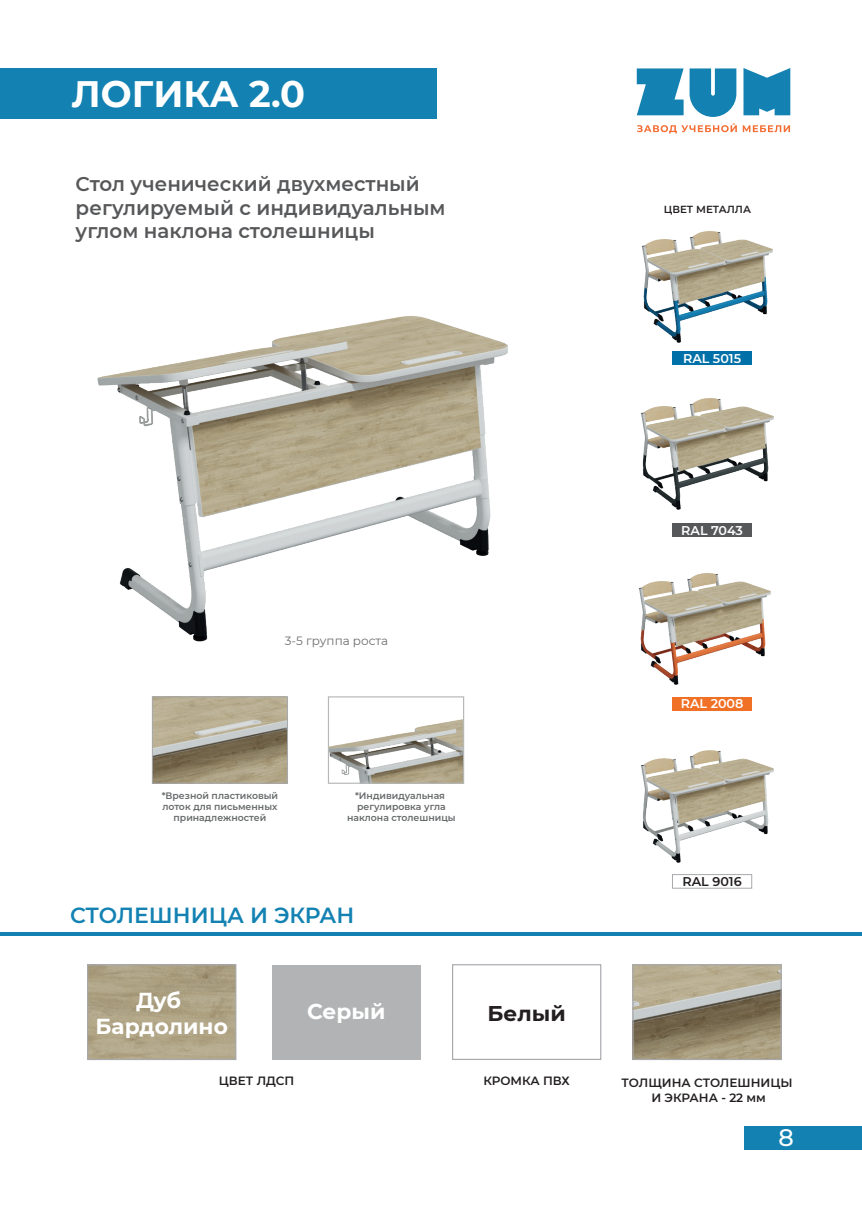
<style>
.page{position:relative;width:862px;height:1214px;background:#fff}
.page>*{position:absolute;margin:0;border:0;box-sizing:border-box;transform-origin:0 0}
.t1{font:700 36.8px "Montserrat";color:#fff}
.t2{font:500 23.8px "Montserrat";color:#fff}
.t3{font:600 21.8px "Montserrat";color:#1382b2}
.t4{font:700 21.6px/26px "Montserrat";color:#fff;text-align:center}
.t5{font:700 21.2px "Montserrat";color:#231f20}
.t6{font:700 21.2px "Montserrat";color:#fff}
.t7{font:600 19.8px/23.8px "Montserrat";color:#57585a}
.t8{font:600 12.6px "Montserrat";color:#fff}
.t9{font:600 12.6px "Montserrat";color:#231f20}
.t10{font:600 12px/14.4px "Montserrat";color:#231f20;text-align:center}
.t11{font:12px "Montserrat";color:#6c6d70}
.t12{font:600 10.2px "Montserrat";color:#231f20}
.t13{font:600 9.4px/11.2px "Montserrat";color:#66696a;text-align:center}
</style>
<div class="page">
<div style="left:744px;top:1126px;width:118px;height:23px;background:#1382b2"></div>
<div style="left:0;top:68px;width:437px;height:51px;background:#1382b2"></div>
<hr style="left:1px;top:932px;width:861px;height:3px;background:#1382b2">
<div style="left:672px;top:351px;width:80px;height:14px;background:#0071a8"></div>
<div style="left:672px;top:523px;width:80px;height:14px;background:#57585a"></div>
<div style="left:672px;top:696px;width:80px;height:14px;background:#f07025"></div>
<div style="left:672px;top:874px;width:80px;height:14px;background:#fff;border:1px solid #a8a9ad"></div>
<div style="left:452px;top:964px;width:149px;height:95px;border:1px solid #a8a9ad"></div>
<img style="left:634px;top:966px;width:145px;height:91px">
<div style="left:632px;top:964px;width:149px;height:95px;border:1px solid #a8a9ad"></div>
<svg style="left:637px;top:68px;width:46px;height:47px;background:#3192bb"></svg>
<svg style="left:689px;top:68px;width:47px;height:49px;background:#3a96be"></svg>
<svg style="left:743px;top:68px;width:47px;height:47px;background:#3594bd"></svg>
<svg style="left:637px;top:124px;width:153px;height:9px"></svg>
<img style="left:89px;top:966px;width:145px;height:91px">
<div style="left:87px;top:964px;width:149px;height:95px;border:1px solid #a8a9ad"></div>
<div style="left:272px;top:964px;width:148px;height:95px;background:#b2b3b4"></div>
<img style="left:154px;top:698px;width:132px;height:83px">
<div style="left:152px;top:696px;width:136px;height:87px;border:1px solid #a8a9ad"></div>
<img style="left:330px;top:719px;width:132px;height:62px">
<div style="left:328px;top:696px;width:136px;height:87px;border:1px solid #b6b8b8"></div>
<img style="left:641px;top:750px;width:133px;height:113px">
<img style="left:642px;top:231px;width:131px;height:112px">
<img style="left:639px;top:573px;width:132px;height:112px">
<img style="left:641px;top:398px;width:133px;height:112px">
<img style="left:97px;top:316px;width:411px;height:381px">
<h1 class="t1" style="left:71px;top:67px;width:235px">ЛОГИКА 2.0</h1>
<h3 class="t7" style="left:76px;top:171px;width:371px">Стол ученический двухместный регулируемый с индивидуальным углом наклона столешницы</h3>
<p class="t12" style="left:664px;top:202px;width:89px">ЦВЕТ МЕТАЛЛА</p>
<h3 class="t8" style="left:683px;top:349px;width:60px">RAL 5015</h3>
<p class="t11" style="left:285px;top:632px;width:105px">3-5 группа роста</p>
<p class="t13" style="left:162px;top:789px;width:118px">*Врезной пластиковый лоток для письменных принадлежностей</p>
<p class="t13" style="left:347px;top:789px;width:110px">*Индивидуальная регулировка угла наклона столешницы</p>
<h3 class="t3" style="left:70px;top:899px;width:286px">СТОЛЕШНИЦА И ЭКРАН</h3>
<h3 class="t4" style="left:96px;top:985px;width:134px">Дуб<br>Бардолино</h3>
<h3 class="t6" style="left:307px;top:995px;width:80px">Серый</h3>
<h3 class="t5" style="left:487px;top:997px;width:80px">Белый</h3>
<p class="t10" style="left:219px;top:1072px;width:77px">ЦВЕТ ЛДСП</p>
<p class="t10" style="left:483px;top:1072px;width:88px">КРОМКА ПВХ</p>
<h3 class="t8" style="left:681px;top:521px;width:63px">RAL 7043</h3>
<h3 class="t8" style="left:681px;top:694px;width:64px">RAL 2008</h3>
<h3 class="t9" style="left:682px;top:872px;width:61px">RAL 9016</h3>
<p class="t10" style="left:621px;top:1074px;width:172px">ТОЛЩИНА СТОЛЕШНИЦЫ<br>И ЭКРАНА - 22 мм</p>
<h2 class="t2" style="left:778px;top:1120px;width:17px">8</h2>
</div>
